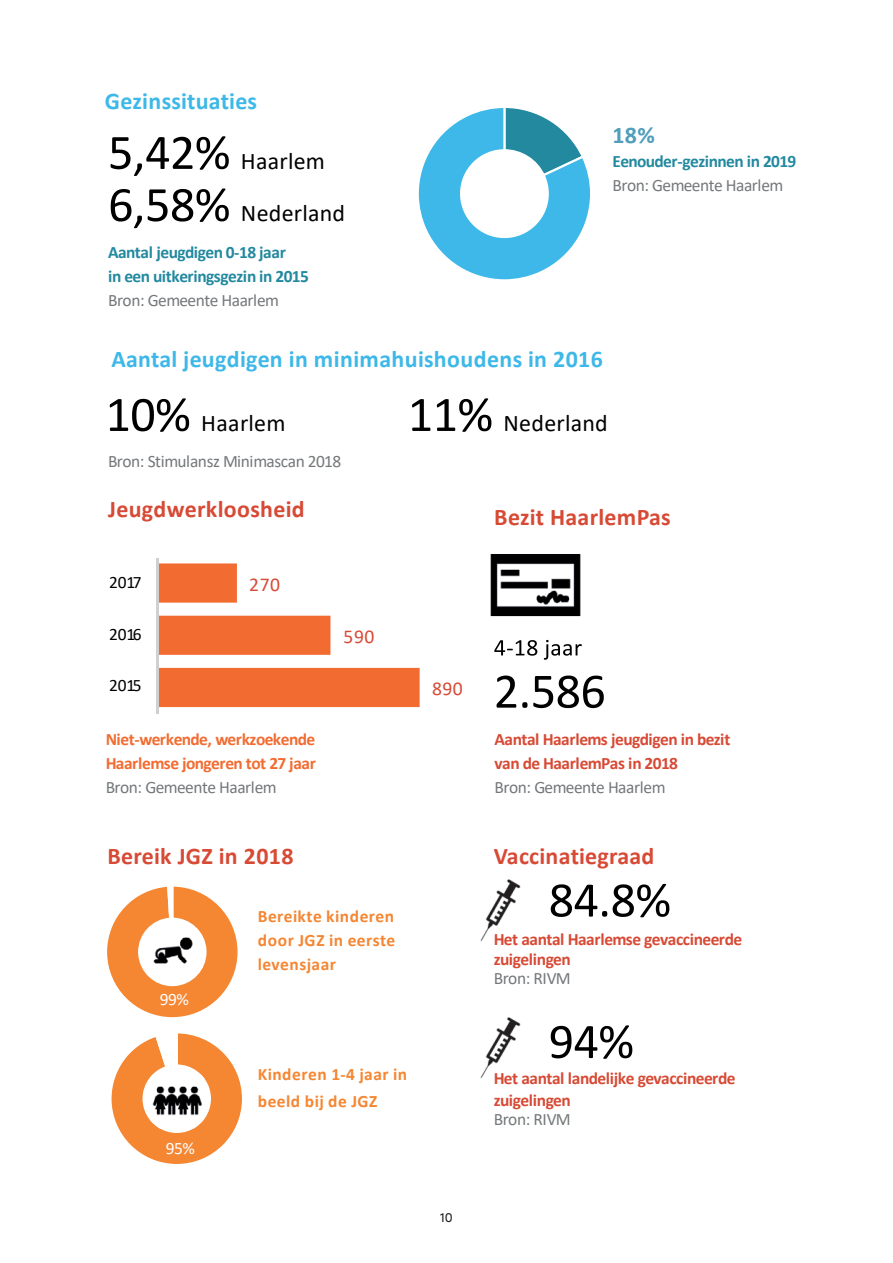
<style>
.page{position:relative;width:893px;height:1263px;background:#fff}
.page>*{position:absolute;margin:0;border:0;box-sizing:border-box;transform-origin:0 0}
.t1{font:50.1px "Calibri";letter-spacing:-.01em;color:#000001}
.t2{font:700 24px "Calibri";letter-spacing:.01em;color:#d74a35}
.t3{font:700 24px "Calibri";letter-spacing:.01em;color:#3db8e8}
.t4{font:24px/52.2px "Calibri";letter-spacing:.01em;color:#000001}
.t5{font:700 24px "Calibri";color:#509ebb}
.t6{font:19.65px "Calibri";letter-spacing:.025em;color:#d74a35}
.t7{font:700 17.4px/24px "Calibri";letter-spacing:-.03em;color:#d74a35}
.t8{font:17.4px "Calibri";letter-spacing:-.03em;color:#74787a}
.t9{font:700 17.4px/24px "Calibri";letter-spacing:-.035em;color:#23899f}
.t10{font:700 17.4px/24px "Calibri";letter-spacing:.025em;color:#f58632;text-align:justify}
.t11{font:700 17.4px/24px "Calibri";letter-spacing:-.035em;color:#f26c31}
.t12{font:17.4px "Calibri";letter-spacing:-.005em;color:#000001}
.t13{font:17.4px "Calibri";color:#fff}
.t14{font:13.5px "Sofia Pro";color:#231f20}
.s1{font-size:50.1px}
</style>
<div class="page">
<svg style="left:158px;top:563px;width:262px;height:144px"></svg>
<hr style="left:156px;top:558px;width:2px;height:155px;background:#cfd1d0">
<img style="left:490px;top:554px;width:91px;height:102px">
<img style="left:494px;top:640px;width:11px;height:15px">
<img style="left:516px;top:640px;width:66px;height:19px">
<svg style="left:107px;top:886px;width:131px;height:132px"></svg>
<svg style="left:111px;top:1033px;width:131px;height:131px"></svg>
<img style="left:150px;top:930px;width:45px;height:43px">
<img style="left:150px;top:927px;width:45px;height:3px">
<img style="left:150px;top:1074px;width:54px;height:54px">
<svg style="left:418px;top:108px;width:172px;height:172px"></svg>
<img style="left:480px;top:879px;width:41px;height:62px">
<img style="left:480px;top:1017px;width:41px;height:62px">
<h2 class="t3" style="left:105px;top:84px;width:154px">Gezinssituaties</h2>
<h2 class="t4" style="left:108px;top:134px;width:239px"><span class="s1">5,42%</span> Haarlem<br><span class="s1">6,58%</span> Nederland</h2>
<p class="t9" style="left:108px;top:240px;width:202px">Aantal jeugdigen 0-18 jaar<br>in een uitkeringsgezin in 2015</p>
<p class="t8" style="left:108px;top:288px;width:173px">Bron: Gemeente Haarlem</p>
<h2 class="t5" style="left:612px;top:118px;width:44px">18%</h2>
<p class="t9" style="left:612px;top:149px;width:185px">Eenouder-gezinnen in 2019</p>
<p class="t8" style="left:612px;top:173px;width:173px">Bron: Gemeente Haarlem</p>
<h2 class="t3" style="left:111px;top:342px;width:493px">Aantal jeugdigen in minimahuishoudens in 2016</h2>
<h2 class="t4" style="left:106px;top:396px;width:181px"><span class="s1">10%</span> Haarlem</h2>
<p class="t8" style="left:108px;top:450px;width:235px">Bron: Stimulansz Minimascan 2018</p>
<h2 class="t2" style="left:108px;top:492px;width:198px">Jeugdwerkloosheid</h2>
<p class="t12" style="left:109px;top:570px;width:34px">2017</p>
<p class="t12" style="left:109px;top:622px;width:34px">2016</p>
<p class="t12" style="left:109px;top:674px;width:34px">2015</p>
<p class="t6" style="left:249px;top:571px;width:32px">270</p>
<p class="t11" style="left:106px;top:727px;width:212px">Niet-werkende, werkzoekende<br>Haarlemse jongeren tot 27 jaar</p>
<p class="t8" style="left:106px;top:775px;width:173px">Bron: Gemeente Haarlem</p>
<p class="t6" style="left:344px;top:623px;width:32px">590</p>
<h2 class="t4" style="left:408px;top:396px;width:201px"><span class="s1">11%</span> Nederland</h2>
<h2 class="t2" style="left:494px;top:500px;width:178px">Bezit HaarlemPas</h2>
<p class="t6" style="left:432px;top:675px;width:32px">890</p>
<h1 class="t1" style="left:494px;top:656px;width:114px">2.586</h1>
<p class="t7" style="left:495px;top:727px;width:237px">Aantal Haarlems jeugdigen in bezit van de HaarlemPas in 2018</p>
<p class="t8" style="left:495px;top:775px;width:173px">Bron: Gemeente Haarlem</p>
<h2 class="t2" style="left:107px;top:839px;width:188px">Bereik JGZ in 2018</h2>
<p class="t13" style="left:160px;top:987px;width:31px">99%</p>
<p class="t10" style="left:258px;top:904px;width:139px">Bereikte kinderen door JGZ in eerste levensjaar</p>
<h2 class="t2" style="left:494px;top:839px;width:162px">Vaccinatiegraad</h2>
<h1 class="t1" style="left:549px;top:865px;width:124px">84.8%</h1>
<p class="t7" style="left:494px;top:929px;width:250px;line-height:19.8px">Het aantal Haarlemse gevaccineerde zuigelingen</p>
<p class="t8" style="left:494px;top:966px;width:79px">Bron: RIVM</p>
<p class="t13" style="left:166px;top:1136px;width:31px">95%</p>
<p class="t10" style="left:258px;top:1061px;width:151px;line-height:26.1px">Kinderen 1-4 jaar in beeld bij de JGZ</p>
<p class="t14" style="left:440px;top:1207px;width:14px">10</p>
<h1 class="t1" style="left:549px;top:1006px;width:87px">94%</h1>
<p class="t7" style="left:494px;top:1067px;width:243px;line-height:21.9px">Het aantal landelijke gevaccineerde zuigelingen</p>
<p class="t8" style="left:494px;top:1107px;width:79px">Bron: RIVM</p>
</div>
